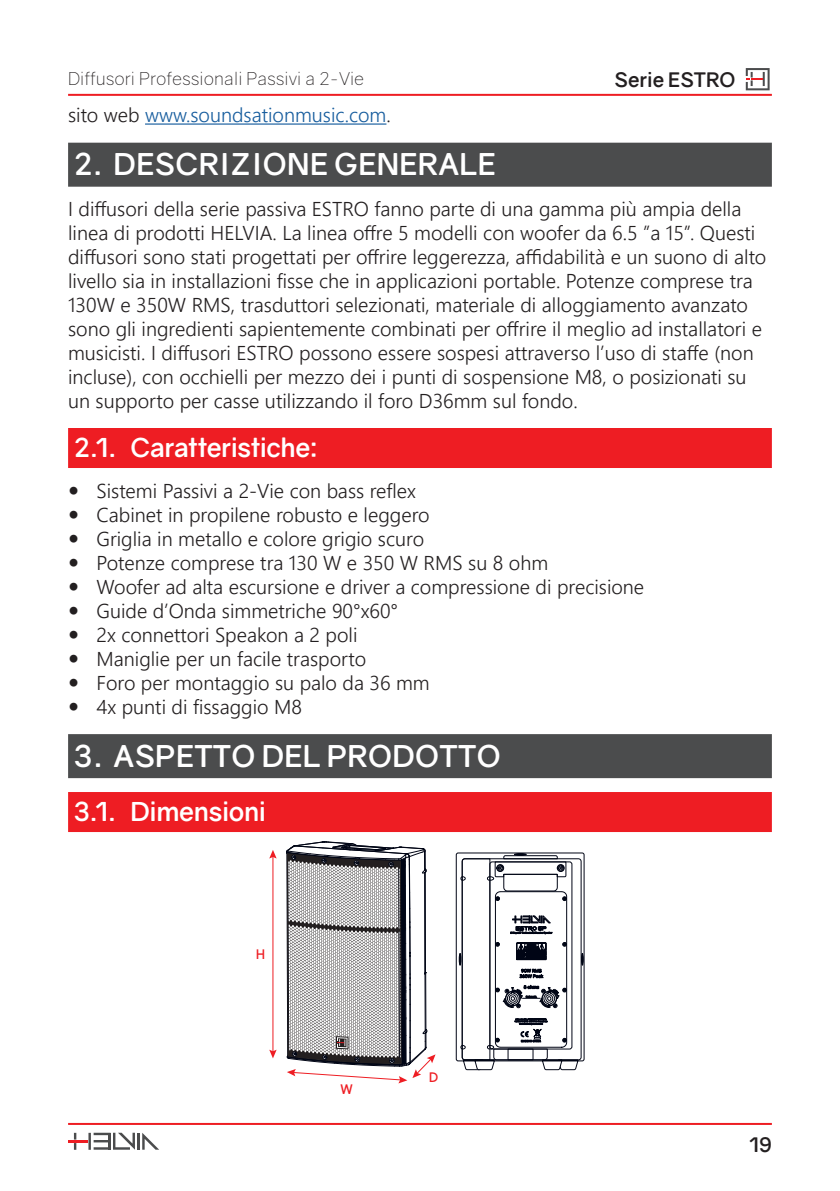
<style>
.page{position:relative;width:840px;height:1191px;background:#fff}
.page>*{position:absolute;margin:0;border:0;box-sizing:border-box;transform-origin:0 0}
.t1{font:700 30px "Gravity";letter-spacing:.01em;color:#fff}
.t2{font:700 26px "Gravity";letter-spacing:-.02em;color:#fff}
.H_Ita_Basic_10{font:20px/24px "Webly Sleek UI Semilight";color:#231f20}
.H_Ita_Basic_10-2{font:20px "Webly Sleek UI Semilight";color:#175d9e}
.t3{font:700 20px "Gravity";color:#231f20}
.t4{font:300 18px "Gravity";color:#231f20}
.t5{font:14px "Expressway Rg";color:#ee1d23}
.s1{color:#231f20}
</style>
<div class="page">
<svg style="left:745px;top:68px;width:24px;height:22px"></svg>
<hr style="left:137px;top:1132px;width:3px;height:17px;background:#4b4c4d">
<svg style="left:142px;top:1133px;width:17px;height:16px"></svg>
<svg style="left:68px;top:1132px;width:67px;height:17px"></svg>
<hr style="left:68px;top:94px;width:703px;height:2px;background:#ee1d23">
<hr style="left:68px;top:1123px;width:703px;height:2px;background:#ee1d23">
<hr style="left:145px;top:123px;width:241px;height:2px;background:#175d9e">
<div style="left:68px;top:143px;width:703px;height:44px;background:#4b4c4d"></div>
<div style="left:68px;top:428px;width:703px;height:40px;background:#ee1d23"></div>
<div style="left:68px;top:734px;width:703px;height:44px;background:#4b4c4d"></div>
<div style="left:68px;top:792px;width:703px;height:40px;background:#ee1d23"></div>
<svg style="left:286px;top:841px;width:149px;height:242px"></svg>
<hr style="left:272px;top:855px;width:1px;height:197px;background:#ee1d23">
<svg style="left:269px;top:850px;width:7px;height:8px"></svg>
<svg style="left:269px;top:1049px;width:7px;height:9px"></svg>
<div style="left:456px;top:852px;width:128px;height:209px;border:1px solid #000515;border-radius:2px"></div>
<svg style="left:458px;top:853px;width:125px;height:217px"></svg>
<p class="t4" style="left:68px;top:68px;width:297px">Diffusori Professionali Passivi a 2-Vie</p>
<p class="t3" style="left:614px;top:67px;width:122px">Serie ESTRO</p>
<p class="H_Ita_Basic_10-2" style="left:68px;top:100px;width:324px"><span class="s1">sito web</span> www.soundsationmusic.com<span class="s1">.</span></p>
<p class="t1" style="left:74px;top:146px;width:423px">2. DESCRIZIONE GENERALE</p>
<p class="H_Ita_Basic_10" style="left:68px;top:196px;width:699px">I diffusori della serie passiva ESTRO fanno parte di una gamma più ampia della linea di prodotti HELVIA. La linea offre 5 modelli con woofer da 6.5 ”a 15”. Questi diffusori sono stati progettati per offrire leggerezza, affidabilità e un suono di alto livello sia in installazioni fisse che in applicazioni portable. Potenze comprese tra 130W e 350W RMS, trasduttori selezionati, materiale di alloggiamento avanzato sono gli ingredienti sapientemente combinati per offrire il meglio ad installatori e musicisti. I diffusori ESTRO possono essere sospesi attraverso l’uso di staffe (non incluse), con occhielli per mezzo dei i punti di sospensione M8, o posizionati su un supporto per casse utilizzando il foro D36mm sul fondo.</p>
<p class="t2" style="left:74px;top:431px;width:246px">2.1. Caratteristiche:</p>
<p class="H_Ita_Basic_10" style="left:96px;top:478px;width:321px">Sistemi Passivi a 2-Vie con bass reflex</p>
<p class="H_Ita_Basic_10" style="left:96px;top:502px;width:334px">Cabinet in propilene robusto e leggero</p>
<p class="H_Ita_Basic_10" style="left:96px;top:526px;width:329px">Griglia in metallo e colore grigio scuro</p>
<p class="H_Ita_Basic_10" style="left:96px;top:550px;width:453px">Potenze comprese tra 130 W e 350 W RMS su 8 ohm</p>
<p class="H_Ita_Basic_10" style="left:96px;top:574px;width:549px">Woofer ad alta escursione e driver a compressione di precisione</p>
<p class="H_Ita_Basic_10" style="left:96px;top:598px;width:303px">Guide d’Onda simmetriche 90°x60°</p>
<p class="H_Ita_Basic_10" style="left:96px;top:622px;width:262px">2x connettori Speakon a 2 poli</p>
<p class="H_Ita_Basic_10" style="left:96px;top:646px;width:271px">Maniglie per un facile trasporto</p>
<p class="H_Ita_Basic_10" style="left:96px;top:670px;width:334px">Foro per montaggio su palo da 36 mm</p>
<p class="H_Ita_Basic_10" style="left:96px;top:694px;width:207px">4x punti di fissaggio M8</p>
<p class="t1" style="left:74px;top:737px;width:428px">3. ASPETTO DEL PRODOTTO</p>
<p class="t2" style="left:74px;top:795px;width:194px">3.1. Dimensioni</p>
<p class="t5" style="left:255px;top:942px;width:11px">H</p>
<p class="t5" style="left:340px;top:1077px;width:14px">W</p>
<p class="t5" style="left:428px;top:1066px;width:11px">D</p>
<p class="t3" style="left:748px;top:1132px;width:24px">19</p>
</div>
